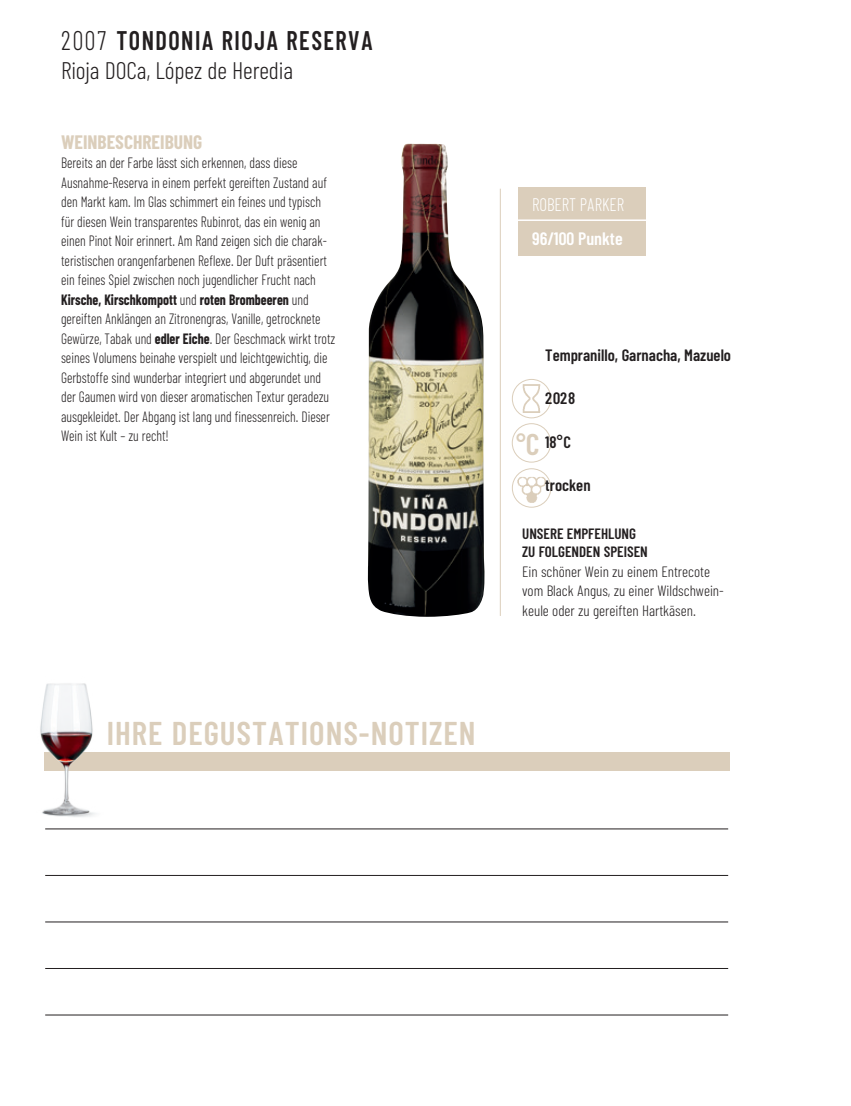
<style>
.page{position:relative;width:851px;height:1106px;background:#fff}
.page>*{position:absolute;margin:0;border:0;box-sizing:border-box;transform-origin:0 0}
.t1{font:600 33px "Barlow Condensed";letter-spacing:.03em;color:#dbcebb}
.t2{font:600 27px "Barlow Condensed";letter-spacing:.06em;color:#231f20;scale:.9 1}
.t3{font:600 27px "Barlow Condensed";color:#dbcebb}
.t4{font:300 24px "Barlow Condensed";letter-spacing:-.005em;color:#231f20}
.t5{font:700 19.5px "Barlow Condensed";color:#dbcebb}
.t6{font:300 18.15px "Barlow Condensed";color:#fff;scale:.93 1}
.t7{font:600 18px "Barlow Condensed";color:#fff}
.t8{font:600 16.5px "Barlow Condensed";color:#231f20}
.t9{font:300 15px/19.5px "Barlow Condensed";color:#231f20;scale:.9 1}
.t10{font:300 15px/19.5px "Barlow Condensed";color:#231f20}
.t11{font:600 15px/18px "Barlow Condensed";color:#231f20}
.s1{font-weight:300}
.s2{font-weight:700}
.s3{font-size:30px}
</style>
<div class="page">
<img style="left:522px;top:384px;width:19px;height:28px">
<div style="left:512px;top:379px;width:39px;height:39px;border:1px solid #dbcebb;border-radius:50%"></div>
<img style="left:514px;top:477px;width:34px;height:27px">
<div style="left:512px;top:468px;width:39px;height:39px;border:1px solid #dbcebb;border-radius:50%"></div>
<div style="left:512px;top:423px;width:39px;height:39px;border:1px solid #dbcebb;border-radius:50%"></div>
<hr style="left:45px;top:828px;width:683px;height:1px;background:#231f20">
<hr style="left:45px;top:875px;width:683px;height:1px;background:#231f20">
<hr style="left:45px;top:921px;width:683px;height:1px;background:#231f20">
<hr style="left:45px;top:968px;width:683px;height:1px;background:#231f20">
<hr style="left:45px;top:1014px;width:683px;height:1px;background:#231f20">
<hr style="left:500px;top:189px;width:1px;height:427px;background:#dbcebb">
<div style="left:44px;top:752px;width:685px;height:18px;background:#dbcebb"></div>
<img style="left:367px;top:144px;width:117px;height:473px">
<img style="left:40px;top:683px;width:86px;height:134px">
<div style="left:517px;top:187px;width:128px;height:68px;background:#dbcebb"></div>
<hr style="left:510px;top:219px;width:217px;height:2px;background:#fff">
<p class="t2" style="left:61px;top:23px;width:348px"><span class="s1">2007</span> TONDONIA RIOJA RESERVA</p>
<p class="t4" style="left:61px;top:55px;width:233px">Rioja DOCa, López de Heredia</p>
<p class="t5" style="left:61px;top:129px;width:143px">WEINBESCHREIBUNG</p>
<p class="t9" style="left:61px;top:153px;width:306px">Bereits an der Farbe lässt sich erkennen, dass diese Ausnahme-Reserva in einem perfekt gereiften Zustand auf den Markt kam. Im Glas schimmert ein feines und typisch für diesen Wein transparentes Rubinrot, das ein wenig an einen Pinot Noir erinnert. Am Rand zeigen sich die charak&shy;teristischen orangenfarbenen Reflexe. Der Duft präsentiert ein feines Spiel zwischen noch jugendlicher Frucht nach <span class="s2">Kirsche, Kirschkompott</span> und <span class="s2">roten Brombeeren</span> und gereiften Anklängen an Zitronengras, Vanille, getrocknete Gewürze, Tabak und <span class="s2">edler Eiche</span>. Der Geschmack wirkt trotz seines Volumens beinahe verspielt und leichtgewichtig, die Gerbstoffe sind wunderbar integriert und abgerundet und der Gaumen wird von dieser aromatischen Textur geradezu ausgekleidet. Der Abgang ist lang und finessenreich. Dieser Wein ist Kult – zu recht!</p>
<p class="t1" style="left:107px;top:712px;width:370px">IHRE DEGUSTATIONS-NOTIZEN</p>
<p class="t6" style="left:532px;top:193px;width:100px">ROBERT PARKER</p>
<p class="t7" style="left:532px;top:227px;width:92px">96/100 Punkte</p>
<p class="t8" style="left:545px;top:345px;width:187px">Tempranillo, Garnacha, Mazuelo</p>
<p class="t8" style="left:545px;top:388px;width:31px">2028</p>
<p class="t8" style="left:545px;top:432px;width:27px">18°C</p>
<p class="t8" style="left:545px;top:475px;width:47px">trocken</p>
<p class="t3" style="left:516px;top:429px;width:25px">°<span class="s3">C</span></p>
<p class="t11" style="left:522px;top:524px;width:127px">UNSERE EMPFEHLUNG<br>ZU FOLGENDEN SPEISEN</p>
<p class="t10" style="left:522px;top:561px;width:203px">Ein schöner Wein zu einem Entrecote vom Black Angus, zu einer Wildschwein&shy;keule oder zu gereiften Hartkäsen.</p>
</div>
